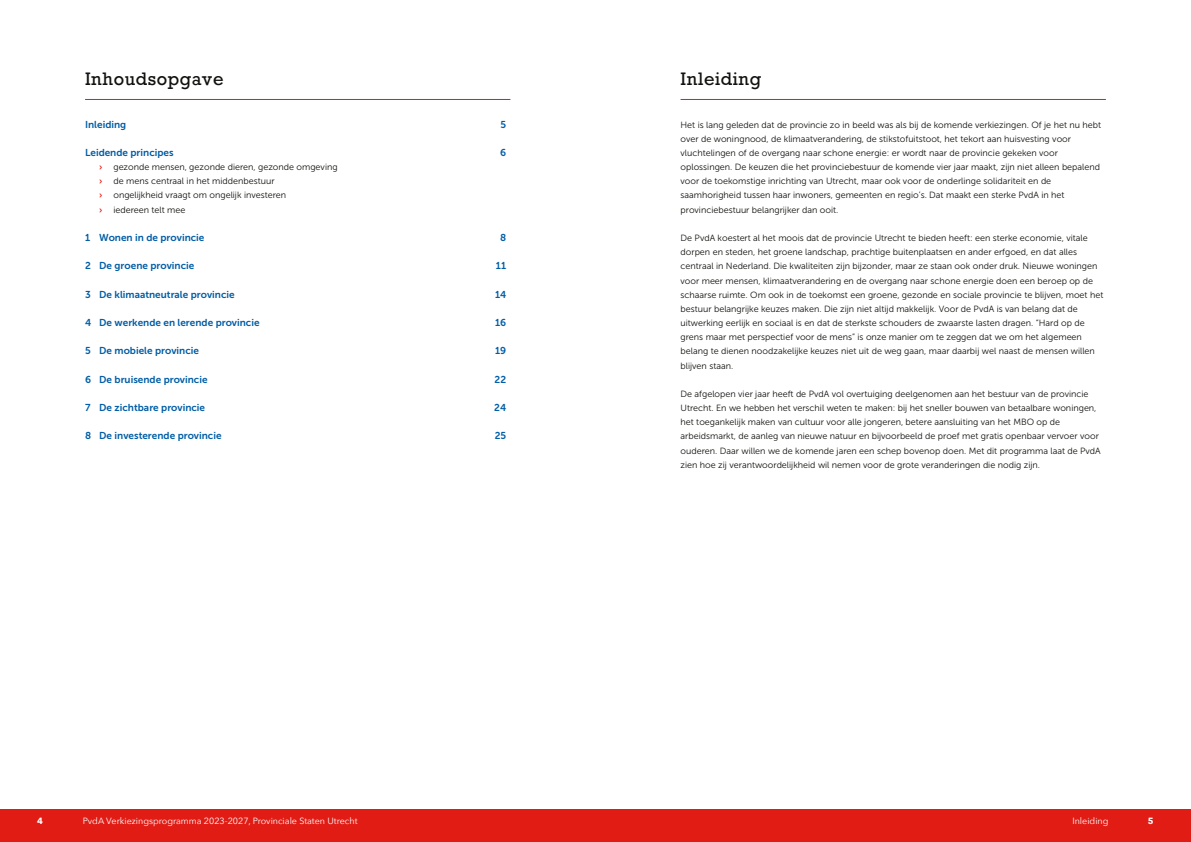
<style>
.page{position:relative;width:1191px;height:842px;background:#fff}
.page>*{position:absolute;margin:0;border:0;box-sizing:border-box;transform-origin:0 0}
.heading{font:17px "Rockwell";letter-spacing:.03em;color:#11110f}
.tussenkopjes{font:10px "Museo Sans 700";color:#005da6}
.bodytekst{font:9px/14.2px "Museo Sans 300";color:#11110f}
.t1{font:9px "Avenir Next";color:#fff}
.t2{font:700 9px "Avenir Next";color:#fff}
.s1{font-family:"Museo Sans 700";color:#e11c15}
</style>
<div class="page">
<div style="left:0;top:809px;width:595px;height:33px;background:#e11c15"></div>
<div style="left:595px;top:809px;width:596px;height:33px;background:#e11c15"></div>
<hr style="left:680px;top:99px;width:426px;height:1px;background:#e11c15">
<hr style="left:85px;top:99px;width:425px;height:1px;background:#e11c15">
<p class="heading" style="left:85px;top:68px;width:140px">Inhoudsopgave</p>
<p class="tussenkopjes" style="left:85px;top:119px;width:43px">Inleiding</p>
<p class="tussenkopjes" style="left:500px;top:119px;width:7px">5</p>
<p class="tussenkopjes" style="left:85px;top:147px;width:90px">Leidende principes</p>
<p class="tussenkopjes" style="left:500px;top:147px;width:8px">6</p>
<p class="bodytekst" style="left:99px;top:160px;width:240px"><span class="s1">›</span> gezonde mensen, gezonde dieren, gezonde omgeving</p>
<p class="bodytekst" style="left:99px;top:174px;width:177px"><span class="s1">›</span> de mens centraal in het middenbestuur</p>
<p class="bodytekst" style="left:99px;top:188px;width:188px"><span class="s1">›</span> ongelijkheid vraagt om ongelijk investeren</p>
<p class="bodytekst" style="left:99px;top:202px;width:88px"><span class="s1">›</span> iedereen telt mee</p>
<p class="tussenkopjes" style="left:85px;top:232px;width:121px">1 Wonen in de provincie</p>
<p class="tussenkopjes" style="left:500px;top:232px;width:8px">8</p>
<p class="tussenkopjes" style="left:85px;top:260px;width:111px">2 De groene provincie</p>
<p class="tussenkopjes" style="left:496px;top:260px;width:12px">11</p>
<p class="tussenkopjes" style="left:85px;top:289px;width:151px">3 De klimaatneutrale provincie</p>
<p class="tussenkopjes" style="left:495px;top:289px;width:13px">14</p>
<p class="tussenkopjes" style="left:85px;top:317px;width:176px">4 De werkende en lerende provincie</p>
<p class="tussenkopjes" style="left:495px;top:317px;width:13px">16</p>
<p class="tussenkopjes" style="left:85px;top:345px;width:115px">5 De mobiele provincie</p>
<p class="tussenkopjes" style="left:495px;top:345px;width:13px">19</p>
<p class="tussenkopjes" style="left:85px;top:374px;width:124px">6 De bruisende provincie</p>
<p class="tussenkopjes" style="left:494px;top:374px;width:13px">22</p>
<p class="tussenkopjes" style="left:85px;top:402px;width:122px">7 De zichtbare provincie</p>
<p class="tussenkopjes" style="left:494px;top:402px;width:13px">24</p>
<p class="tussenkopjes" style="left:85px;top:430px;width:138px">8 De investerende provincie</p>
<p class="tussenkopjes" style="left:495px;top:430px;width:13px">25</p>
<p class="heading" style="left:680px;top:68px;width:82px">Inleiding</p>
<p class="bodytekst" style="left:680px;top:117px;width:422px">Het is lang geleden dat de provincie zo in beeld was als bij de komende verkiezingen. Of je het nu hebt over de woningnood, de klimaatverandering, de stikstofuitstoot, het tekort aan huisvesting voor vluchtelingen of de overgang naar schone energie: er wordt naar de provincie gekeken voor oplossingen. De keuzen die het provinciebestuur de komende vier jaar maakt, zijn niet alleen bepalend voor de toekomstige inrichting van Utrecht, maar ook voor de onderlinge solidariteit en de saamhorigheid tussen haar inwoners, gemeenten en regio’s. Dat maakt een sterke PvdA in het provinciebestuur belangrijker dan ooit.</p>
<p class="bodytekst" style="left:680px;top:231px;width:424px">De PvdA koestert al het moois dat de provincie Utrecht te bieden heeft: een sterke economie, vitale dorpen en steden, het groene landschap, prachtige buitenplaatsen en ander erfgoed, en dat alles centraal in Nederland. Die kwaliteiten zijn bijzonder, maar ze staan ook onder druk. Nieuwe woningen voor meer mensen, klimaatverandering en de overgang naar schone energie doen een beroep op de schaarse ruimte. Om ook in de toekomst een groene, gezonde en sociale provincie te blijven, moet het bestuur belangrijke keuzes maken. Die zijn niet altijd makkelijk. Voor de PvdA is van belang dat de uitwerking eerlijk en sociaal is en dat de sterkste schouders de zwaarste lasten dragen. “Hard op de grens maar met perspectief voor de mens” is onze manier om te zeggen dat we om het algemeen belang te dienen noodzakelijke keuzes niet uit de weg gaan, maar daarbij wel naast de mensen willen blijven staan.</p>
<p class="bodytekst" style="left:680px;top:387px;width:422px">De afgelopen vier jaar heeft de PvdA vol overtuiging deelgenomen aan het bestuur van de provincie Utrecht. En we hebben het verschil weten te maken: bij het sneller bouwen van betaalbare woningen, het toegankelijk maken van cultuur voor alle jongeren, betere aansluiting van het MBO op de arbeidsmarkt, de aanleg van nieuwe natuur en bijvoorbeeld de proef met gratis openbaar vervoer voor ouderen. Daar willen we de komende jaren een schep bovenop doen. Met dit programma laat de PvdA zien hoe zij verantwoordelijkheid wil nemen voor de grote veranderingen die nodig zijn.</p>
<p class="t2" style="left:37px;top:813px;width:7px">4</p>
<p class="t1" style="left:83px;top:813px;width:276px">PvdA Verkiezingsprogramma 2023-2027, Provinciale Staten Utrecht</p>
<p class="t1" style="left:1072px;top:813px;width:38px">Inleiding</p>
<p class="t2" style="left:1148px;top:813px;width:7px">5</p>
</div>
